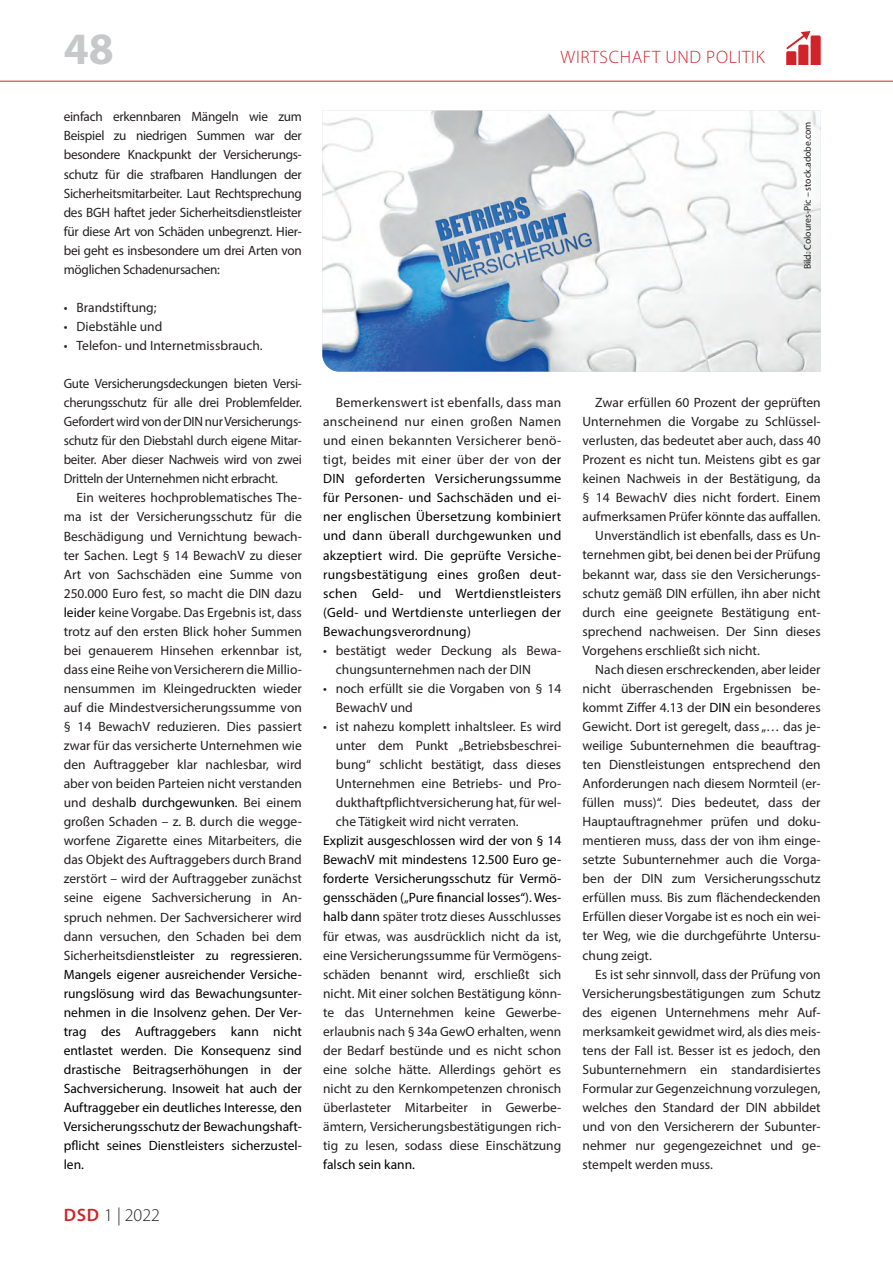
<style>
.page{position:relative;width:893px;height:1263px;background:#fff}
.page>*{position:absolute;margin:0;border:0;box-sizing:border-box;transform-origin:0 0}
.t1{font:700 45px "Myriad Pro";color:#c7c8ca}
.t2{font:300 18px "Myriad Pro";letter-spacing:.04em;color:#d1232a}
.t3{font:300 18px "Myriad Pro";color:#231f20}
.t4{font:13.5px/19px "Myriad Pro";color:#231f20;text-align:justify}
.t5{font:13.5px/19px "Myriad Pro";letter-spacing:.02em;color:#000001;text-align:justify}
.t6{font:13.5px "Myriad Pro";color:#000001}
.t7{font:9.75px "Myriad Pro";color:#231f20}
.s1{color:#000001}
.s2{font-weight:600;color:#d1232a}
.s3{color:#231f20}
</style>
<div class="page">
<hr style="left:0;top:81px;width:893px;height:1px;background:#d1232a">
<svg style="left:786px;top:31px;width:35px;height:33px"></svg>
<img style="left:322px;top:111px;width:499px;height:261px">
<h1 class="t1" style="left:64px;top:20px;width:51px">48</h1>
<p class="t4" style="left:64px;top:107px;width:240px">einfach erkennbaren Mängeln wie zum Beispiel zu niedrigen Summen war der besondere Knackpunkt der Versicherungs&shy;schutz für die strafbaren Handlungen der Sicherheitsmitarbeiter. Laut Rechtsprechung des BGH haftet jeder Sicherheitsdienstleister für diese Art von Schäden unbegrenzt. Hier&shy;bei geht es insbesondere um drei Arten von möglichen Schadenursachen:</p>
<p class="t4" style="left:64px;top:298px;width:94px">• Brandstiftung;</p>
<p class="t4" style="left:64px;top:317px;width:100px">• Diebstähle und</p>
<p class="t4" style="left:64px;top:336px;width:200px">• Telefon- und Internetmissbrauch.</p>
<p class="t4" style="left:64px;top:374px;width:240px">Gute Versicherungsdeckungen bieten Versi&shy;cherungsschutz für alle drei Problemfelder.<br>Gefordert wird von der DIN nur Versicherungs&shy;schutz für den Diebstahl durch eigene Mitar&shy;beiter. Aber dieser Nachweis wird von zwei Dritteln der Unternehmen nicht erbracht.</p>
<p class="t4" style="left:64px;top:488px;width:240px;text-indent:13px">Ein weiteres hochproblematisches The&shy;ma ist der Versicherungsschutz für die Beschädigung und Vernichtung bewach&shy;ter Sachen. Legt § 14 BewachV zu dieser Art von Sachschäden eine Summe von 250.000 Euro fest, so macht die DIN dazu <span class="s1">leider</span> keine Vorgabe. Das Ergebnis ist, dass trotz auf den ersten Blick hoher Summen bei genauerem Hinsehen erkennbar ist, dass eine Reihe von Versicherern die Millio&shy;nensummen im Kleingedruckten wieder auf die Mindestversicherungssumme von § 14 BewachV reduzieren. Dies passiert zwar für das versicherte Unternehmen wie den Auftraggeber klar nachlesbar, wird aber von beiden Parteien nicht verstanden und deshal<span class="s1">b durchgewunken</span>. Bei einem großen Schaden – z. B. durch die wegge&shy;worfene Zigarette eines Mitarbeiters, die das Objekt des Auftraggebers durch Brand zerstört – wird der Auftraggeber zunächst seine eigene Sachversicherung in An&shy;spruch nehmen. Der Sachversicherer wird dann versuchen, den Schaden bei dem Sicherheitsdien<span class="s1">stleister zu regressieren.<br>Mangels eigener ausreichender Versiche&shy;rungslösung wird das Bewachungsunter&shy;nehmen in die Insolvenz gehen. Der Ver&shy;trag des Auftraggebers kann nicht entlastet werden. Die Konsequenz sind drastische Beitragserhöhungen in der Sachversicherung. Insoweit hat auch der Auftraggeber ein deutliches Interesse, den Versicherungsschutz der Bewachungshaft&shy;pflicht seines Dienstleisters sicherzustel&shy;len.</span></p>
<h2 class="t3" style="left:64px;top:1204px;width:98px"><span class="s2">DSD</span> 1 | 2022</h2>
<h2 class="t2" style="left:560px;top:46px;width:206px">WIRTSCHAFT UND POLITIK</h2>
<p class="t7" style="left:801px;top:269px;width:150px;rotate:-90deg">Bild: Coloures-Pic – stock.adobe.com</p>
<p class="t5" style="left:323px;top:393px;width:240px;text-indent:13px"><span class="s3">Bemerkenswert ist ebenfalls, dass man anscheinend nur einen großen Namen und einen bekannten Versicherer benö&shy;tigt, beides mit einer über der von</span> der DIN geforderten Versicherungssumme für Personen- und Sachschäden und ei&shy;ner englischen Übersetzung kombiniert und dann überall durchgewunken und akzeptiert wird. Die geprüfte Versiche&shy;rungsbestätigung eines großen deut&shy;schen Geld- und Wertdienstleisters (Geld- und Wertdienste unterliegen der Bewachungsverordnung)</p>
<p class="t4" style="left:336px;top:640px;width:227px;text-indent:-13px">• bestätigt weder Deckung als Bewa&shy;chungsunternehmen nach der DIN</p>
<p class="t4" style="left:336px;top:679px;width:227px;text-indent:-13px">• noch erfüllt sie die Vorgaben von § 14<br>BewachV und</p>
<p class="t4" style="left:336px;top:717px;width:227px;text-indent:-13px">• ist nahezu komplett inhaltsleer. Es wird unter dem Punkt „Betriebsbeschrei&shy;bung“ schlicht bestätigt, dass dieses Unternehmen eine Betriebs- und Pro&shy;dukthaftpflichtversicherung hat, für wel&shy;che Tätigkeit wird nicht verraten.</p>
<p class="t4" style="left:323px;top:831px;width:240px"><span class="s1">Explizit ausgeschlossen wird der von § 14<br>BewachV mit mindestens 12.500 Euro ge&shy;forderte Versicherungsschutz für Vermö&shy;gensschäden („Pure financial losses“). Wes&shy;halb dann</span> später trotz dieses Ausschlusses für etwas, was ausdrücklich nicht da ist, eine Versicherungssumme für Vermögens&shy;schäden benannt wird, erschließt sich nicht. Mit einer solchen Bestätigung könn&shy;te das Unternehmen keine Gewerbe&shy;erlaubnis nach § 34a GewO erhalten, wenn der Bedarf bestünde und es nicht schon eine solche hätte. Allerdings gehört es nicht zu den Kernkompetenzen chronisch überlasteter Mitarbeiter in Gewerbe&shy;ämtern, Versicherungsbestätigungen rich&shy;tig zu lesen, sodass diese Einschätzung</p>
<p class="t6" style="left:323px;top:1156px;width:93px">falsch sein kann.</p>
<p class="t4" style="left:595px;top:393px;width:227px">Zwar erfüllen 60 Prozent der geprüften</p>
<p class="t4" style="left:583px;top:412px;width:240px">Unternehmen die Vorgabe zu Schlüssel-</p>
<p class="t4" style="left:583px;top:431px;width:240px">verlusten, das bedeutet aber auch, dass 40</p>
<p class="t4" style="left:583px;top:450px;width:240px">Prozent es nicht tun. Meistens gibt es gar</p>
<p class="t4" style="left:583px;top:469px;width:240px">keinen Nachweis in der Bestätigung, da</p>
<p class="t4" style="left:583px;top:488px;width:240px">§ 14 BewachV dies nicht fordert. Einem</p>
<p class="t4" style="left:583px;top:507px;width:240px">aufmerksamen Prüfer könnte das auffallen.</p>
<p class="t4" style="left:595px;top:526px;width:227px">Unverständlich ist ebenfalls, dass es Un-</p>
<p class="t4" style="left:583px;top:545px;width:240px">ternehmen gibt, bei denen bei der Prüfung</p>
<p class="t4" style="left:583px;top:564px;width:240px">bekannt war, dass sie den Versicherungs-</p>
<p class="t4" style="left:583px;top:583px;width:240px">schutz gemäß DIN erfüllen, ihn aber nicht</p>
<p class="t4" style="left:583px;top:602px;width:240px">durch eine geeignete Bestätigung ent-</p>
<p class="t4" style="left:583px;top:621px;width:240px">sprechend nachweisen. Der Sinn dieses</p>
<p class="t4" style="left:583px;top:640px;width:179px">Vorgehens erschließt sich nicht.</p>
<p class="t4" style="left:595px;top:659px;width:227px">Nach diesen erschreckenden, aber leider</p>
<p class="t4" style="left:583px;top:678px;width:240px">nicht überraschenden Ergebnissen be-</p>
<p class="t4" style="left:583px;top:698px;width:240px">kommt Ziffer 4.13 der <span class="s1">DIN</span> ein besonderes</p>
<p class="t4" style="left:583px;top:717px;width:240px">Gewicht. Dort ist geregelt, dass „… das je-</p>
<p class="t4" style="left:583px;top:736px;width:240px">weilige Subunternehmen die beauftrag-</p>
<p class="t4" style="left:583px;top:755px;width:240px">ten Dienstleistungen entsprechend den</p>
<p class="t4" style="left:583px;top:774px;width:240px">Anforderungen nach diesem Normteil (er-</p>
<p class="t4" style="left:583px;top:793px;width:240px">füllen muss)“. Dies bedeutet, dass der</p>
<p class="t4" style="left:583px;top:812px;width:240px">Hauptauftragnehmer prüfen und doku-</p>
<p class="t4" style="left:583px;top:831px;width:240px">mentieren muss, dass der von ihm einge-</p>
<p class="t4" style="left:583px;top:850px;width:240px">setzte Subunternehmer auch die Vorga-</p>
<p class="t4" style="left:583px;top:869px;width:240px">ben der DIN zum Versicherungsschutz</p>
<p class="t4" style="left:583px;top:888px;width:240px">erfüllen muss. Bis zum flächendeckenden</p>
<p class="t4" style="left:583px;top:907px;width:240px">Erfüllen dieser Vorgabe ist es noch ein wei-</p>
<p class="t4" style="left:583px;top:926px;width:240px">ter Weg, wie die durchgeführte Untersu-</p>
<p class="t4" style="left:583px;top:945px;width:71px">chung zeigt.</p>
<p class="t4" style="left:595px;top:964px;width:227px">Es ist sehr sinnvoll, dass der Prüfung von</p>
<p class="t4" style="left:583px;top:983px;width:240px">Versicherungsbestätigungen zum Schutz</p>
<p class="t4" style="left:583px;top:1002px;width:240px">des eigenen Unternehmens mehr Auf-</p>
<p class="t4" style="left:583px;top:1021px;width:240px">merksamkeit gewidmet wird, als dies meis-</p>
<p class="t4" style="left:583px;top:1040px;width:240px">tens der Fall ist. Besser ist es jedoch, den</p>
<p class="t4" style="left:583px;top:1059px;width:240px">Subunternehmern ein standardisiertes</p>
<p class="t4" style="left:583px;top:1078px;width:240px">Formular zur Gegenzeichnung vorzulegen,</p>
<p class="t4" style="left:583px;top:1098px;width:240px">welches den Standard der DIN abbildet</p>
<p class="t4" style="left:583px;top:1117px;width:240px">und von den Versicherern der Subunter-</p>
<p class="t4" style="left:583px;top:1136px;width:240px">nehmer nur gegengezeichnet und ge-</p>
<p class="t4" style="left:583px;top:1155px;width:132px">stempelt werden muss.</p>
</div>
